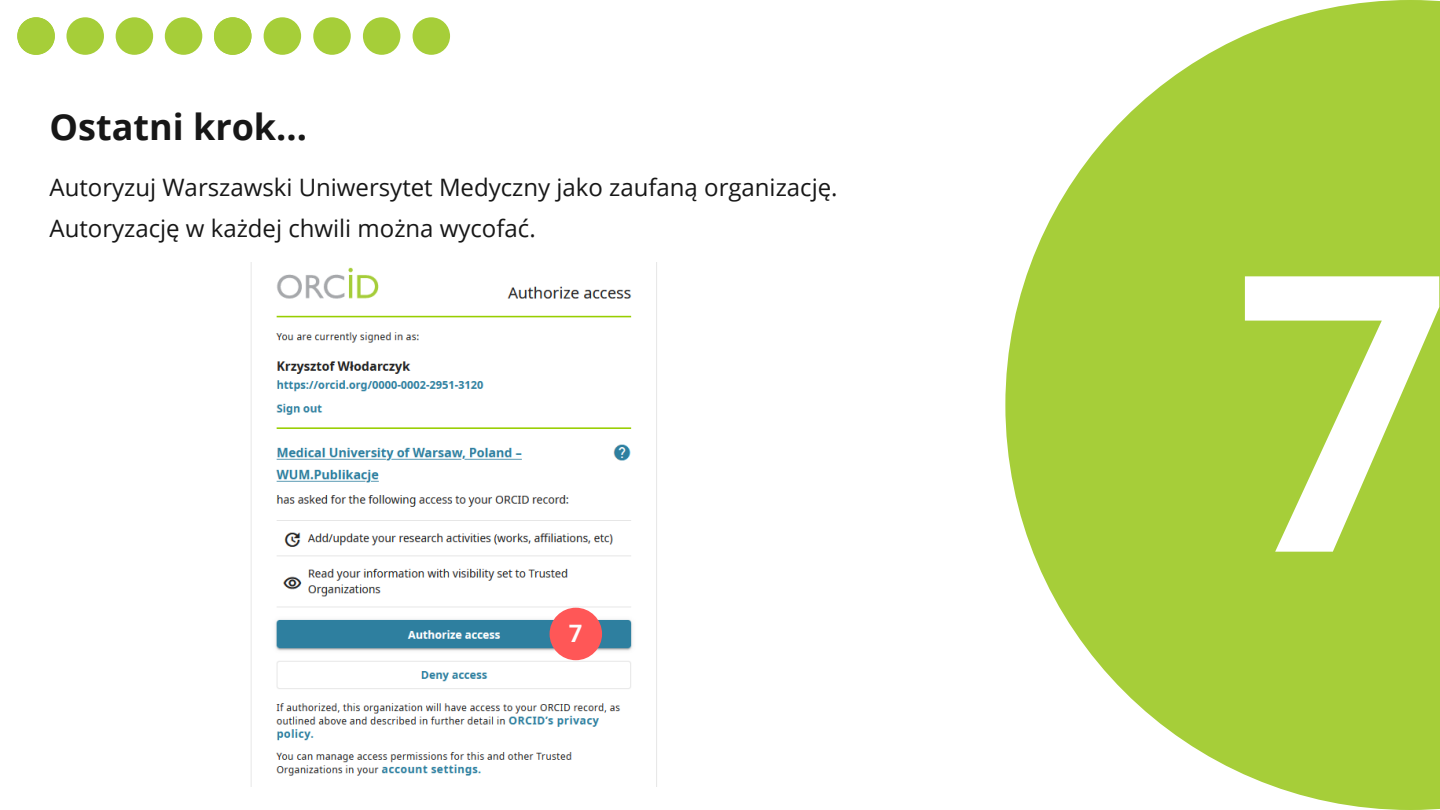
<style>
.page{position:relative;width:1440px;height:810px;background:#fff}
.page>*{position:absolute;margin:0;border:0;box-sizing:border-box;transform-origin:0 0}
.t1{font:700 387.3px "Roboto";color:#fff}
.t2{font:700 36px "Open Sans";color:#171717}
.t3{font:24px/40.5px "Open Sans";color:#171717}
.t4{font:700 24px "Roboto";color:#fdfdfd}
</style>
<div class="page">
<svg style="left:1005px;top:0;width:435px;height:810px;fill:#a6ce39"></svg>
<div style="left:17px;top:17px;width:38px;height:38px;background:#a6ce39;border-radius:50%"></div>
<div style="left:214px;top:17px;width:37px;height:38px;background:#a6ce39;border-radius:50%"></div>
<div style="left:264px;top:17px;width:37px;height:38px;background:#a6ce39;border-radius:50%"></div>
<div style="left:313px;top:17px;width:38px;height:38px;background:#a6ce39;border-radius:50%"></div>
<div style="left:363px;top:17px;width:37px;height:38px;background:#a6ce39;border-radius:50%"></div>
<div style="left:413px;top:17px;width:37px;height:38px;background:#a6ce39;border-radius:50%"></div>
<div style="left:66px;top:17px;width:38px;height:38px;background:#a6ce39;border-radius:50%"></div>
<div style="left:116px;top:17px;width:37px;height:38px;background:#a6ce39;border-radius:50%"></div>
<div style="left:165px;top:17px;width:37px;height:38px;background:#a6ce39;border-radius:50%"></div>
<img style="left:251px;top:263px;width:406px;height:523px">
<div style="left:550px;top:608px;width:52px;height:52px;background:#ff5757;border-radius:50%"></div>
<p class="t2" style="left:50px;top:101px;width:259px">Ostatni krok...</p>
<p class="t3" style="left:50px;top:166px;width:790px">Autoryzuj Warszawski Uniwersytet Medyczny jako zaufaną organizację.<br>Autoryzację w każdej chwili można wycofać.</p>
<p class="t4" style="left:569px;top:619px;width:15px">7</p>
<p class="t1" style="left:1233px;top:193px;width:223px">7</p>
</div>
